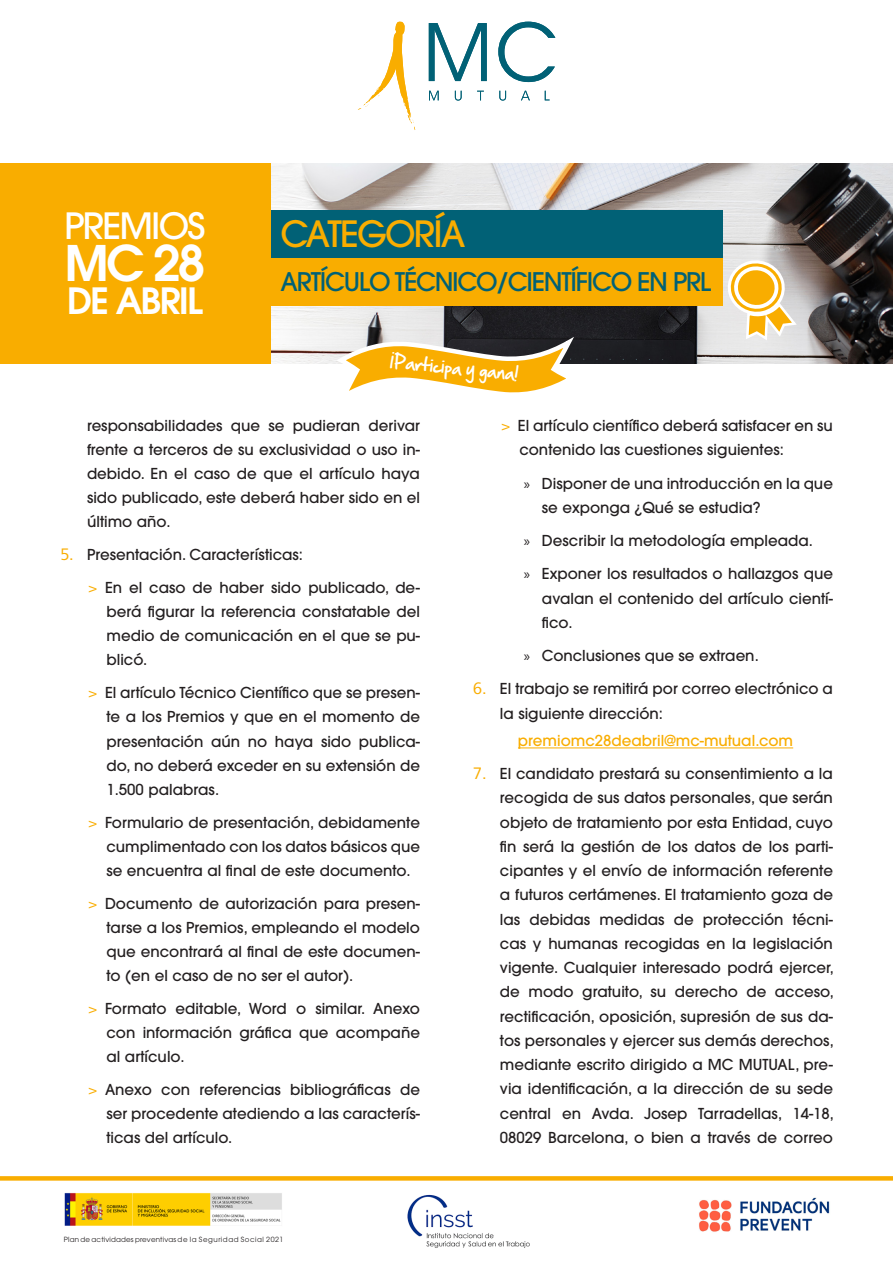
<style>
.page{position:relative;width:893px;height:1263px;background:#fff}
.page>*{position:absolute;margin:0;border:0;box-sizing:border-box;transform-origin:0 0}
.t1{font:600 48.75px "ITC Avant Garde Std";color:#fff}
.t2{font:500 36px "ITC Avant Garde Std";letter-spacing:-.05em;color:#f9ad00}
.t3{font:500 36px "ITC Avant Garde Std";letter-spacing:-.05em;color:#fff}
.t4{font:600 36px "ITC Avant Garde Std";letter-spacing:-.05em;color:#fff}
.t5{font:500 25.5px "ITC Avant Garde Std";letter-spacing:-.05em;color:#016176}
.t6{font:15.75px "Hand Of Sean";color:#fff}
.t7{font:500 15px/24px "ITC Avant Garde Std";color:#231f20;text-align:justify}
.Texto_normal{font:500 15px "ITC Avant Garde Std";color:#f9ad00}
.t8{font:7.05px "ITC Avant Garde Pro";letter-spacing:.02em;color:#231f20}
.s1{font-family:"Frutiger Neue LT Pro";font-weight:400;font-size:16.5px;color:#f9ad00}
.s2{font-family:"Frutiger Neue LT Pro";font-weight:400;color:#f9ad00}
.s3{font-family:"Myriad Pro";font-weight:400}
</style>
<div class="page">
<img style="left:270px;top:164px;width:623px;height:200px">
<div style="left:0;top:1176px;width:893px;height:5px;background:#f9ad00"></div>
<div style="left:270px;top:258px;width:452px;height:48px;background:#f9ad00"></div>
<div style="left:270px;top:210px;width:452px;height:48px;background:#016176"></div>
<div style="left:0;top:163px;width:270px;height:201px;background:#f9ad00"></div>
<svg style="left:332px;top:336px;width:250px;height:57px"></svg>
<svg style="left:358px;top:22px;width:58px;height:108px"></svg>
<svg style="left:498px;top:22px;width:57px;height:60px"></svg>
<svg style="left:455px;top:91px;width:7px;height:10px"></svg>
<svg style="left:477px;top:91px;width:7px;height:9px"></svg>
<svg style="left:499px;top:91px;width:7px;height:10px"></svg>
<svg style="left:521px;top:91px;width:9px;height:9px"></svg>
<svg style="left:545px;top:91px;width:5px;height:9px"></svg>
<svg style="left:429px;top:23px;width:58px;height:58px"></svg>
<svg style="left:429px;top:91px;width:10px;height:9px"></svg>
<svg style="left:726px;top:259px;width:73px;height:84px"></svg>
<img style="left:407px;top:1194px;width:123px;height:54px">
<img style="left:699px;top:1197px;width:131px;height:35px">
<img style="left:64px;top:1193px;width:218px;height:33px">
<hr style="left:518px;top:748px;width:275px;height:1px;background:#f9ad00">
<h2 class="t3" style="left:65px;top:203px;width:142px">PREMIOS</h2>
<h2 class="t2" style="left:280px;top:211px;width:187px">CATEGORÍA</h2>
<h1 class="t1" style="left:65px;top:231px;width:142px">MC 28</h1>
<h2 class="t4" style="left:67px;top:278px;width:137px">DE ABRIL</h2>
<h3 class="t5" style="left:280px;top:266px;width:432px">ARTÍCULO TÉCNICO/CIENTÍFICO EN PRL</h3>
<p class="t6" style="left:392px;top:347px;width:130px;rotate:6deg">¡Participa y gana!</p>
<p class="t7" style="left:87px;top:414px;width:335px">responsabilidades que se pudieran derivar frente a terceros de su exclusividad o uso in&shy;debido. En el caso de que el artículo haya sido publicado, este deberá haber sido en el último año.</p>
<p class="t7" style="left:60px;top:543px;width:245px"><span class="s1">5.</span> Presentación. Características:</p>
<p class="t7" style="left:106px;top:576px;width:315px;text-indent:-18px"><span class="s2">&gt;</span> En el caso de haber sido publicado, de&shy;berá figurar la referencia constatable del medio de comunicación en el que se pu&shy;blicó.</p>
<p class="t7" style="left:106px;top:681px;width:315px;text-indent:-18px"><span class="s2">&gt;</span> El artículo Técnico Científico que se presen&shy;te a los Premios y que en el momento de presentación aún no haya sido publica&shy;do, no deberá exceder en su extensión de 1.500 palabras.</p>
<p class="t7" style="left:106px;top:810px;width:315px;text-indent:-18px"><span class="s2">&gt;</span> Formulario de presentación, debidamente cumplimentado con los datos básicos que se encuentra al final de este documento.</p>
<p class="t7" style="left:106px;top:891px;width:315px;text-indent:-18px"><span class="s2">&gt;</span> Documento de autorización para presen&shy;tarse a los Premios, empleando el modelo que encontrará al final de este documen&shy;to (en el caso de no ser el autor).</p>
<p class="t7" style="left:106px;top:996px;width:315px;text-indent:-18px"><span class="s2">&gt;</span> Formato editable, Word o similar. Anexo con información gráfica que acompañe al artículo.</p>
<p class="t7" style="left:106px;top:1077px;width:315px;text-indent:-18px"><span class="s2">&gt;</span> Anexo con referencias bibliográficas de ser procedente atediendo a las caracterís&shy;ticas del artículo.</p>
<p class="t8" style="left:64px;top:1235px;width:221px">Plan de actividades preventivas de la Seguridad Social 2021</p>
<p class="t7" style="left:519px;top:413px;width:315px;text-indent:-18px"><span class="s2">&gt;</span> El artículo científico deberá satisfacer en su contenido las cuestiones siguientes:</p>
<p class="t7" style="left:542px;top:471px;width:292px;text-indent:-18px"><span class="s3">»</span> Disponer de una introducción en la que se exponga ¿Qué se estudia?</p>
<p class="t7" style="left:524px;top:529px;width:291px"><span class="s3">»</span> Describir la metodología empleada.</p>
<p class="t7" style="left:542px;top:562px;width:293px;text-indent:-18px"><span class="s3">»</span> Exponer los resultados o hallazgos que avalan el contenido del artículo cientí&shy;fico.</p>
<p class="t7" style="left:524px;top:644px;width:236px"><span class="s3">»</span> Conclusiones que se extraen.</p>
<p class="t7" style="left:500px;top:677px;width:335px;text-indent:-27px"><span class="s1">6.</span> El trabajo se remitirá por correo electrónico a la siguiente dirección:</p>
<p class="Texto_normal" style="left:518px;top:731px;width:277px">premiomc28deabril@mc-mutual.com</p>
<p class="t7" style="left:500px;top:761px;width:336px;text-indent:-27px"><span class="s1">7.</span> El candidato prestará su consentimiento a la recogida de sus datos personales, que serán objeto de tratamiento por esta Entidad, cuyo fin será la gestión de los datos de los parti&shy;cipantes y el envío de información referente a futuros certámenes. El tratamiento goza de las debidas medidas de protección técni&shy;cas y humanas recogidas en la legislación vigente. Cualquier interesado podrá ejercer, de modo gratuito, su derecho de acceso, rectificación, oposición, supresión de sus da&shy;tos personales y ejercer sus demás derechos, mediante escrito dirigido a MC MUTUAL, pre&shy;via identificación, a la dirección de su sede central en Avda. Josep Tarradellas, 14-18, 08029 Barcelona, o bien a través de correo</p>
</div>
